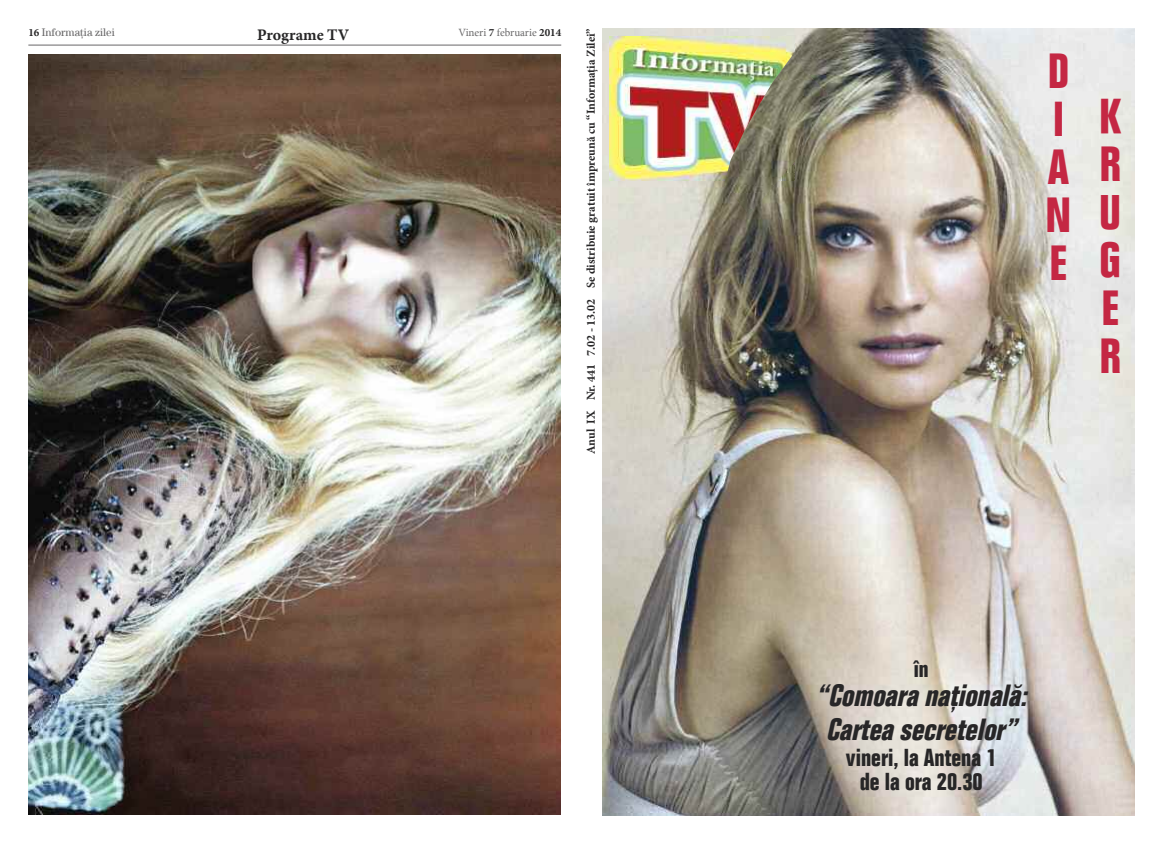
<style>
.page{position:relative;width:1163px;height:844px;background:#fff}
.page>*{position:absolute;margin:0;border:0;box-sizing:border-box;transform-origin:0 0}
.t1{font:condensed 48px/48px "IZ BC Folio";color:#c42743}
.t2{font:italic condensed 30px/33.6px "IZ BC Folio";color:#272627;text-align:center}
.t3{font:condensed 24px/24px "IZ BC Folio";color:#272627;text-align:center}
.t4{font:condensed 23px "IZ BC Folio";color:#272627}
.t5{font:16px "IZ Minion Pro Bold";letter-spacing:.005em;color:#272627}
.t6{font:12px "IZ Minion Pro Bold";color:#272627}
.t7{font:11px "IZ Minion Pro Regular";color:#686768}
.t8{font:11px "IZ Century Std Book";color:#686768}
.s1{font-family:"IZ Minion Pro Bold";color:#272627}
</style>
<div class="page">
<hr style="left:28px;top:45px;width:533px;height:1px;background:#686768">
<img style="left:602px;top:28px;width:532px;height:787px">
<img style="left:28px;top:54px;width:532px;height:760px">
<img style="left:609px;top:36px;width:185px;height:144px">
<img style="left:724px;top:49px;width:105px;height:166px">
<p class="t8" style="left:28px;top:29px;width:88px"><span class="s1">16</span> Informa\ia zilei</p>
<h3 class="t5" style="left:257px;top:28px;width:94px">Programe TV</h3>
<p class="t7" style="left:458px;top:28px;width:104px">vineri <span class="s1">7</span> februarie <span class="s1">2014</span></p>
<p class="t6" style="left:586px;top:454px;width:427px;rotate:-90deg">Anul IX Nr. 441 7.02 - 13.02 Se distribuie gratuit `mpreun[ cu “Informa\ia Zilei”</p>
<h1 class="t1" style="left:1045px;top:51px;width:27px">D<br>I<br>A<br>N<br>E</h1>
<h1 class="t1" style="left:1098px;top:96px;width:24px;text-align:justify">K R U G E R</h1>
<h3 class="t4" style="left:913px;top:660px;width:16px">`n</h3>
<h2 class="t2" style="left:815px;top:681px;width:218px">“Comoara na\ional[&lt;<br>Cartea secretelor”</h2>
<h3 class="t3" style="left:845px;top:747px;width:152px">vineri, la Antena 1 de la ora 20.30</h3>
</div>
